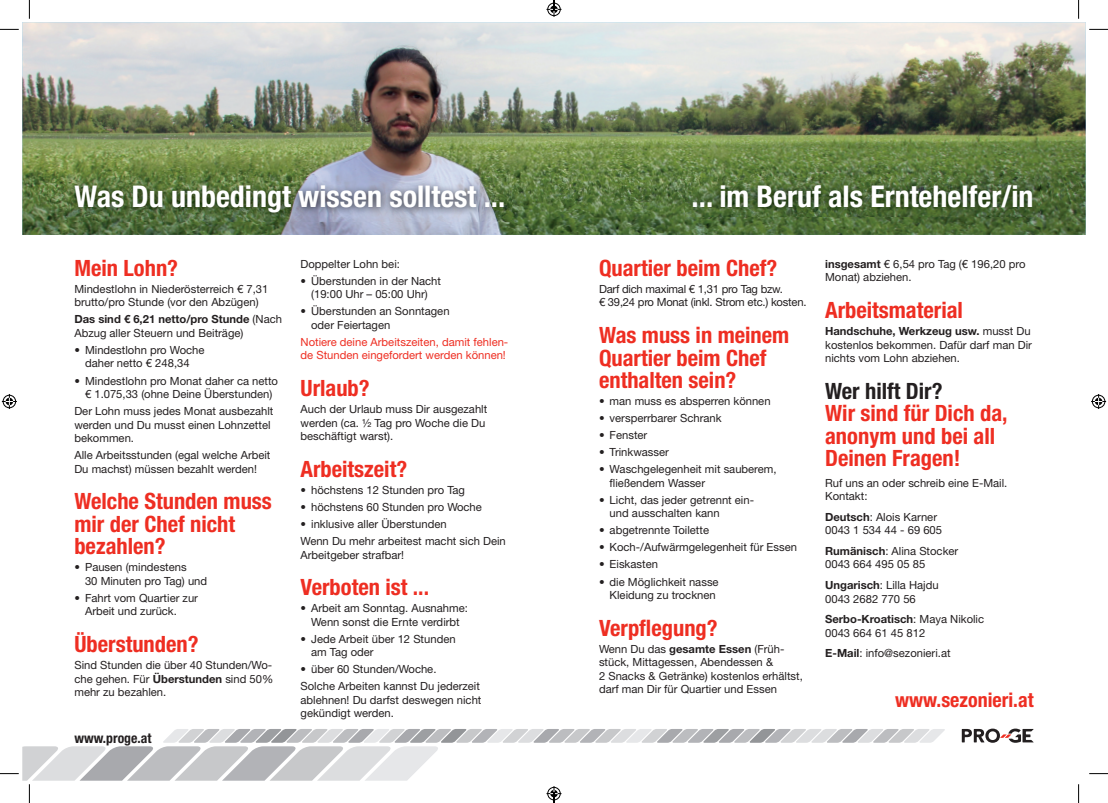
<style>
.page{position:relative;width:1108px;height:803px;background:#fff}
.page>*{position:absolute;margin:0;border:0;box-sizing:border-box;transform-origin:0 0}
.t1{font:700 condensed 30px "Helvetica Neue LT Std";color:#fff}
.t2{font:700 condensed 22.5px/22.5px "Helvetica Neue LT Std";color:#ee2e22}
.t3{font:700 condensed 22.5px "Helvetica Neue LT Std";color:#231f20}
.t4{font:700 condensed 20px "Helvetica Neue LT Std";color:#ee2e22}
.t5{font:700 condensed 13.75px "Helvetica Neue LT Std";color:#231f20}
.t6{font:11.25px/13.5px "Helvetica Neue LT Std";color:#231f20}
.t7{font:11.25px/13.5px "Helvetica Neue LT Std";color:#ee2e22}
.t8{font:11.25px/13.5px "Helvetica Neue LT Std";letter-spacing:-.02em;color:#231f20}
.s1{font-weight:700}
</style>
<div class="page">
<svg style="left:961px;top:728px;width:72px;height:15px"></svg>
<img style="left:22px;top:22px;width:1063px;height:213px">
<img style="left:686px;top:179px;width:354px;height:37px">
<img style="left:67px;top:179px;width:444px;height:43px">
<svg style="left:0;top:29px;width:19px;height:1px"></svg>
<svg style="left:1089px;top:29px;width:19px;height:1px"></svg>
<svg style="left:1089px;top:773px;width:19px;height:1px"></svg>
<svg style="left:29px;top:0;width:1px;height:19px"></svg>
<svg style="left:1078px;top:0;width:1px;height:19px"></svg>
<svg style="left:1078px;top:784px;width:1px;height:19px"></svg>
<svg style="left:2px;top:394px;width:15px;height:15px"></svg>
<svg style="left:1091px;top:394px;width:15px;height:15px"></svg>
<svg style="left:546px;top:0;width:15px;height:17px"></svg>
<svg style="left:0;top:729px;width:945px;height:74px"></svg>
<h1 class="t1" style="left:74px;top:178px;width:432px">Was Du unbedingt wissen solltest ...</h1>
<h1 class="t1" style="left:691px;top:178px;width:343px">... im Beruf als Erntehelfer/in</h1>
<h2 class="t2" style="left:74px;top:256px;width:105px">Mein Lohn?</h2>
<p class="t6" style="left:74px;top:282px;width:196px">Mindestlohn in Niederösterreich € 7,31 brutto/pro Stunde (vor den Abzügen)</p>
<p class="t6" style="left:74px;top:312px;width:209px"><span class="s1">Das sind € 6,21 netto/pro Stunde</span> (Nach<br>Abzug aller Steuern und Beiträge)</p>
<p class="t6" style="left:74px;top:343px;width:132px;text-align:center">• Mindestlohn pro Woche daher netto € 248,34</p>
<p class="t6" style="left:74px;top:374px;width:205px;text-align:center">• Mindestlohn pro Monat daher ca netto € 1.075,33 (ohne Deine Überstunden)</p>
<p class="t6" style="left:74px;top:404px;width:201px">Der Lohn muss jedes Monat ausbezahlt werden und Du musst einen Lohnzettel bekommen.</p>
<p class="t6" style="left:74px;top:448px;width:198px">Alle Arbeitsstunden (egal welche Arbeit<br>Du machst) müssen bezahlt werden!</p>
<h2 class="t2" style="left:74px;top:490px;width:199px">Welche Stunden muss mir der Chef nicht bezahlen?</h2>
<p class="t6" style="left:85px;top:560px;width:124px;text-indent:-11px">• Pausen (mindestens<br>30 Minuten pro Tag) und</p>
<p class="t6" style="left:85px;top:591px;width:114px;text-indent:-11px">• Fahrt vom Quartier zur<br>Arbeit und zurück.</p>
<h2 class="t2" style="left:74px;top:632px;width:126px">Überstunden?</h2>
<p class="t6" style="left:74px;top:658px;width:200px;text-align:justify">Sind Stunden die über 40 Stunden/Wo&shy;che gehen. Für <span class="s1">Überstunden</span> sind 50% mehr zu bezahlen.</p>
<p class="t5" style="left:74px;top:729px;width:79px">www.proge.at</p>
<p class="t6" style="left:300px;top:257px;width:101px">Doppelter Lohn bei:</p>
<p class="t6" style="left:300px;top:274px;width:142px;text-align:center">• Überstunden in der Nacht (19:00 Uhr – 05:00 Uhr)</p>
<p class="t6" style="left:311px;top:304px;width:140px;text-indent:-11px">• Überstunden an Sonntagen oder Feiertagen</p>
<p class="t7" style="left:300px;top:335px;width:209px">Notiere deine Arbeitszeiten, damit fehlen&shy;de Stunden eingefordert werden können!</p>
<h2 class="t2" style="left:300px;top:376px;width:71px">Urlaub?</h2>
<p class="t6" style="left:300px;top:402px;width:188px">Auch der Urlaub muss Dir ausgezahlt werden (ca. ½ Tag pro Woche die Du beschäftigt warst).</p>
<h2 class="t2" style="left:300px;top:457px;width:108px">Arbeitszeit?</h2>
<p class="t6" style="left:300px;top:483px;width:166px">• höchstens 12 Stunden pro Tag</p>
<p class="t6" style="left:300px;top:500px;width:183px">• höchstens 60 Stunden pro Woche</p>
<p class="t6" style="left:300px;top:515px;width:207px;line-height:17px">• inklusive aller Überstunden<br>Wenn Du mehr arbeitest macht sich Dein</p>
<p class="t6" style="left:300px;top:548px;width:105px">Arbeitgeber strafbar!</p>
<h2 class="t2" style="left:300px;top:576px;width:130px">Verboten ist ...</h2>
<p class="t6" style="left:300px;top:601px;width:169px;text-align:center">• Arbeit am Sonntag. Ausnahme:<br>Wenn sonst die Ernte verdirbt</p>
<p class="t6" style="left:311px;top:632px;width:146px;text-indent:-11px">• Jede Arbeit über 12 Stunden am Tag oder</p>
<p class="t6" style="left:300px;top:661px;width:181px;line-height:17px">• über 60 Stunden/Woche.<br>Solche Arbeiten kannst Du jederzeit</p>
<p class="t6" style="left:300px;top:693px;width:182px">ablehnen! Du darfst deswegen nicht gekündigt werden.</p>
<h2 class="t2" style="left:599px;top:256px;width:180px">Quartier beim Chef?</h2>
<p class="t8" style="left:599px;top:282px;width:209px">Darf dich maximal € 1,31 pro Tag bzw.<br>€ 39,24 pro Monat (inkl. Strom etc.) kosten.</p>
<h2 class="t2" style="left:599px;top:323px;width:192px">Was muss in meinem<br>Quartier beim Chef enthalten sein?</h2>
<p class="t6" style="left:599px;top:394px;width:173px">• man muss es absperren können</p>
<p class="t6" style="left:599px;top:411px;width:124px">• versperrbarer Schrank</p>
<p class="t6" style="left:599px;top:428px;width:50px">• Fenster</p>
<p class="t6" style="left:599px;top:445px;width:71px">• Trinkwasser</p>
<p class="t6" style="left:615px;top:462px;width:163px;text-indent:-16px">• Waschgelegenheit mit sauberem, ießendem Wasser</p>
<p class="t6" style="left:609px;top:493px;width:146px;text-indent:-11px">• Licht, das jeder getrennt ein&shy;und ausschalten kann</p>
<p class="t6" style="left:599px;top:523px;width:112px">• abgetrennte Toilette</p>
<p class="t6" style="left:599px;top:540px;width:199px">• Koch-/Aufwärmgelegenheit für Essen</p>
<p class="t6" style="left:599px;top:557px;width:60px">• Eiskasten</p>
<p class="t6" style="left:599px;top:575px;width:121px;text-align:right">• die Möglichkeit nasse<br>Kleidung zu trocknen</p>
<h2 class="t2" style="left:599px;top:616px;width:120px">Verpflegung?</h2>
<p class="t6" style="left:599px;top:642px;width:205px">Wenn Du das <span class="s1">gesamte Essen</span> (Früh&shy;stück, Mittagessen, Abendessen &amp;<br>2 Snacks &amp; Getränke) kostenlos erhältst, darf man Dir für Quartier und Essen</p>
<p class="t6" style="left:825px;top:257px;width:202px"><span class="s1">insgesamt</span> € 6,54 pro Tag (€ 196,20 pro<br>Monat) abziehen.</p>
<h2 class="t2" style="left:825px;top:298px;width:139px">Arbeitsmaterial</h2>
<p class="t6" style="left:825px;top:324px;width:208px;text-align:justify"><span class="s1">Handschuhe, Werkzeug usw.</span> musst Du kostenlos bekommen. Dafür darf man Dir nichts vom Lohn abziehen.</p>
<h2 class="t3" style="left:825px;top:377px;width:119px">Wer hilft Dir?</h2>
<h2 class="t2" style="left:825px;top:402px;width:184px">Wir sind für Dich da, anonym und bei all<br>Deinen Fragen!</h2>
<p class="t6" style="left:825px;top:476px;width:184px">Ruf uns an oder schreib eine E-Mail.<br>Kontakt:</p>
<p class="t6" style="left:825px;top:510px;width:118px"><span class="s1">Deutsch</span>: Alois Karner<br>0043 1 534 44 - 69 605</p>
<p class="t6" style="left:825px;top:544px;width:135px"><span class="s1">Rumänisch</span>: Alina Stocker<br>0043 664 495 05 85</p>
<p class="t6" style="left:825px;top:578px;width:115px"><span class="s1">Ungarisch</span>: Lilla Hajdu<br>0043 2682 770 56</p>
<p class="t6" style="left:825px;top:612px;width:160px"><span class="s1">Serbo-Kroatisch</span>: Maya Nikolic<br>0043 664 61 45 812</p>
<p class="t6" style="left:825px;top:646px;width:127px"><span class="s1">E-Mail</span>: info@sezonieri.at</p>
<h3 class="t4" style="left:895px;top:687px;width:140px">www.sezonieri.at</h3>
</div>
